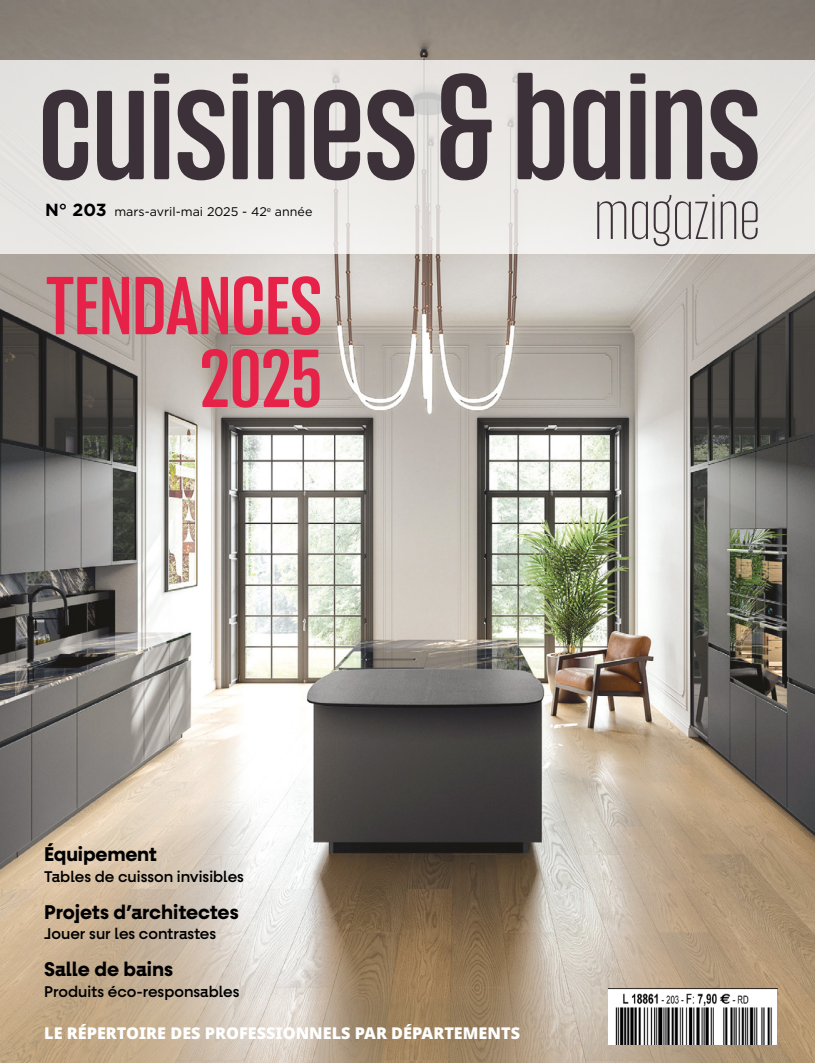
<style>
.page{position:relative;width:815px;height:1063px;background:#fff}
.page>*{position:absolute;margin:0;border:0;box-sizing:border-box;transform-origin:0 0}
.t1{font:600 79.38px/72.8px "Anguita Sans";color:#e62249;text-align:right}
.t2{font:700 20px "Fractul";color:#000}
.t3{font:900 16.25px "Noto Sans";color:#fff}
.t4{font:500 15.62px "Fractul";color:#000}
.t5{font:12.5px "Gotham";color:#000}
.s1{font-weight:700;font-size:17.5px}
</style>
<div class="page">
<img style="left:0;top:0;width:815px;height:1063px">
<div style="left:0;top:60px;width:815px;height:194px;background:#e9e7e4"></div>
<svg style="left:43px;top:90px;width:45px;height:90px"></svg>
<svg style="left:97px;top:91px;width:47px;height:89px"></svg>
<svg style="left:154px;top:73px;width:15px;height:106px;background:#4a3f46"></svg>
<svg style="left:178px;top:90px;width:47px;height:90px"></svg>
<svg style="left:233px;top:73px;width:15px;height:106px;background:#4b4046"></svg>
<svg style="left:258px;top:90px;width:46px;height:89px"></svg>
<svg style="left:314px;top:90px;width:46px;height:90px"></svg>
<svg style="left:367px;top:90px;width:47px;height:90px"></svg>
<svg style="left:440px;top:73px;width:52px;height:107px"></svg>
<svg style="left:518px;top:73px;width:46px;height:107px"></svg>
<svg style="left:573px;top:90px;width:47px;height:90px"></svg>
<svg style="left:630px;top:73px;width:15px;height:106px;background:#4c4248"></svg>
<svg style="left:656px;top:90px;width:46px;height:89px"></svg>
<svg style="left:711px;top:90px;width:47px;height:90px"></svg>
<svg style="left:597px;top:201px;width:29px;height:38px"></svg>
<svg style="left:632px;top:201px;width:16px;height:38px"></svg>
<svg style="left:654px;top:194px;width:60px;height:52px"></svg>
<svg style="left:721px;top:201px;width:15px;height:38px"></svg>
<svg style="left:742px;top:201px;width:16px;height:38px"></svg>
<img style="left:609px;top:989px;width:168px;height:55px">
<p class="t5" style="left:45px;top:204px;width:269px"><span class="s1">N° 203</span> mars-avril-mai 2025 - 42<sup>e</sup> année</p>
<h1 class="t1" style="left:46px;top:269px;width:277px">TENDANCES<br>2025</h1>
<p class="t2" style="left:44px;top:843px;width:114px">Équipement</p>
<p class="t4" style="left:44px;top:868px;width:201px">Tables de cuisson invisibles</p>
<p class="t2" style="left:44px;top:900px;width:196px">Projets d’architectes</p>
<p class="t4" style="left:44px;top:925px;width:174px">Jouer sur les contrastes</p>
<p class="t2" style="left:44px;top:957px;width:130px">Salle de bains</p>
<p class="t4" style="left:44px;top:982px;width:197px">Produits éco-responsables</p>
<p class="t3" style="left:44px;top:1021px;width:477px">LE RÉPERTOIRE DES PROFESSIONNELS PAR DÉPARTEMENTS</p>
</div>
